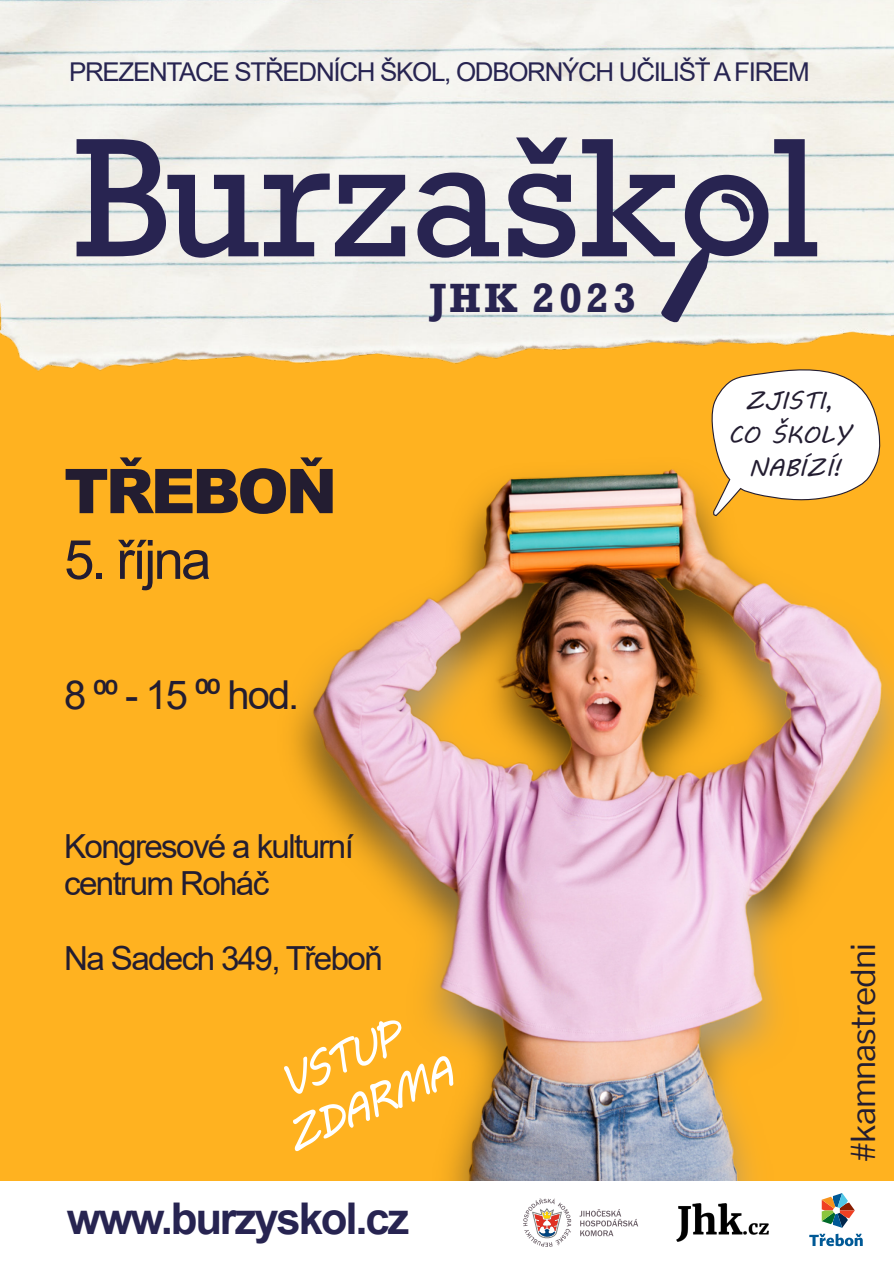
<style>
.page{position:relative;width:894px;height:1263px;background:#fff}
.page>*{position:absolute;margin:0;border:0;box-sizing:border-box;transform-origin:0 0}
.t1{font:900 61.8px "Arial";letter-spacing:-.05em;color:#231d31}
.t2{font:54.3px "Arial";letter-spacing:-.05em;color:#231d31}
.t3{font:700 43.65px "Arial";letter-spacing:-.05em;color:#272451}
.t4{font:43.5px/52.3px "MV Boli";color:#fff;text-align:center}
.t5{font:700 42px "Rockwell";letter-spacing:.085em;color:#282451}
.t6{font:39.9px "Arial";letter-spacing:-.05em;color:#231d31}
.t7{font:33.15px/37.3px "Arial";letter-spacing:-.05em;color:#231d31}
.t8{font:32.7px "Libre Franklin";letter-spacing:-.03em;color:#231d31}
.t9{font:25.95px "Arial";letter-spacing:-.05em;color:#272451}
.t10{font:24px/33.5px "MV Boli";color:#231d31;text-align:center}
.s1{font-size:41.4px}
</style>
<div class="page">
<div style="left:0;top:0;width:893px;height:1182px;background:#ffb220"></div>
<img style="left:0;top:0;width:893px;height:371px">
<svg style="left:710px;top:362px;width:171px;height:95px"></svg>
<img style="left:292px;top:457px;width:601px;height:337px">
<img style="left:312px;top:469px;width:570px;height:712px">
<svg style="left:76px;top:139px;width:692px;height:185px;background:#c4c4ca"></svg>
<svg style="left:508px;top:137px;width:308px;height:121px;background:#a09ead"></svg>
<div style="left:0;top:1181px;width:893px;height:82px;background:#fff"></div>
<svg style="left:579px;top:1209px;width:59px;height:27px"></svg>
<svg style="left:523px;top:1198px;width:48px;height:49px"></svg>
<img style="left:676px;top:1204px;width:92px;height:37px">
<svg style="left:821px;top:1193px;width:33px;height:35px"></svg>
<svg style="left:809px;top:1234px;width:53px;height:12px"></svg>
<p class="t9" style="left:69px;top:62px;width:742px">PREZENTACE STŘEDNÍCH ŠKOL, ODBORNÝCH UČILIŠŤ A FIREM</p>
<p class="t5" style="left:429px;top:283px;width:208px">JHK 2023</p>
<h1 class="t1" style="left:64px;top:469px;width:274px">TŘEBOŇ</h1>
<h2 class="t2" style="left:64px;top:539px;width:149px">5. října</h2>
<p class="t6" style="left:64px;top:680px;width:236px">8 ⁰⁰ - 15 <span class="s1">⁰⁰</span> hod.</p>
<p class="t7" style="left:64px;top:830px;width:291px">Kongresové a kulturní centrum Roháč</p>
<p class="t7" style="left:64px;top:942px;width:320px">Na Sadech 349, Třeboň</p>
<h3 class="t4" style="left:257px;top:1071px;width:181px;rotate:-23deg">VSTUP<br>ZDARMA</h3>
<h3 class="t3" style="left:67px;top:1202px;width:344px">www.burzyskol.cz</h3>
<p class="t10" style="left:727px;top:387px;width:124px">ZJISTI,<br>CO ŠKOLY<br>NABÍZÍ!</p>
<p class="t8" style="left:843px;top:1162px;width:220px;rotate:-90deg">#kamnastredni</p>
</div>
